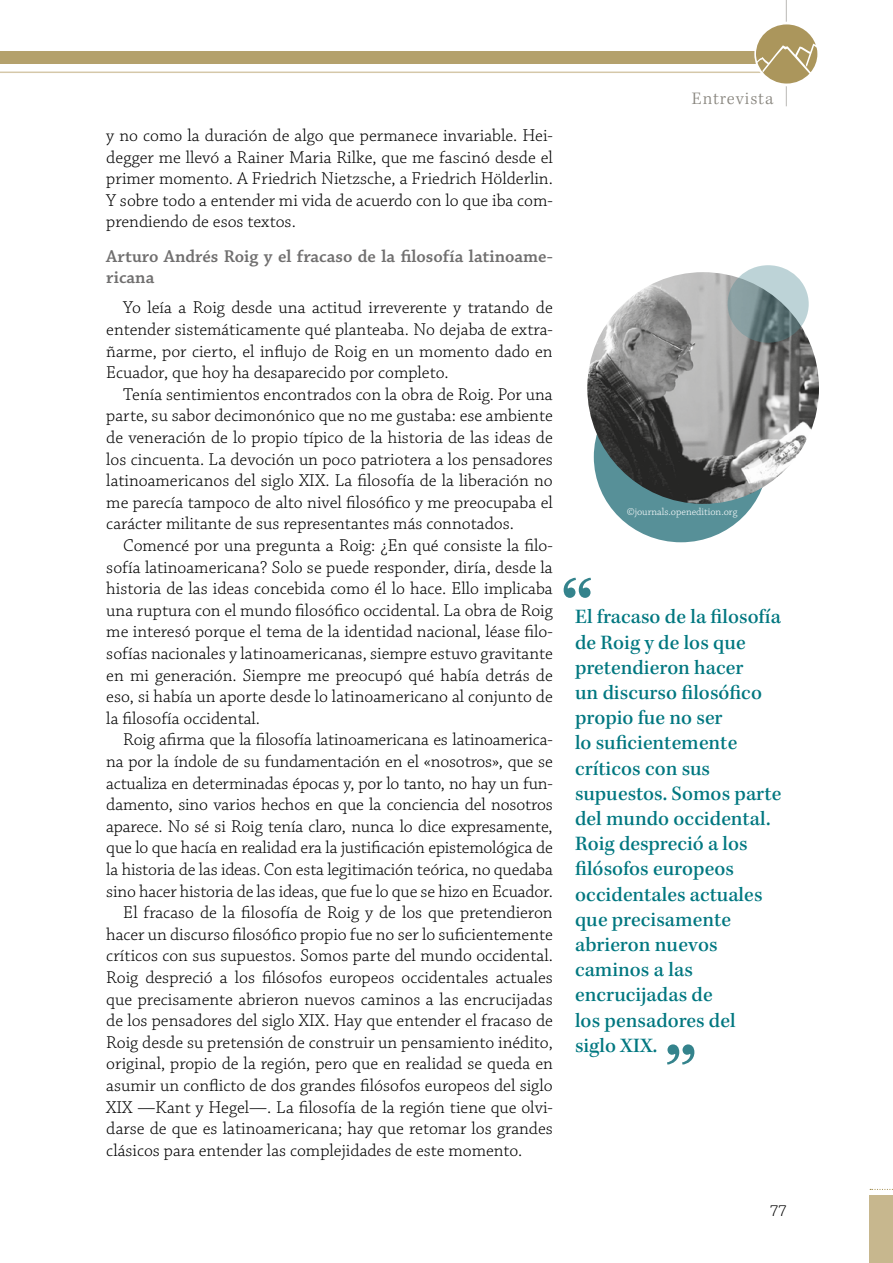
<style>
.page{position:relative;width:893px;height:1263px;background:#fff}
.page>*{position:absolute;margin:0;border:0;box-sizing:border-box;transform-origin:0 0}
.t1{font:500 90px "Kepler Std";color:#34838c}
.t2{font:500 21px/25.2px "Kepler Std";color:#007780}
.t3{font:300 18px/21.6px "Chaparral Pro";color:#000;text-align:justify}
.t4{font:600 18px/21.6px "Chaparral Pro";color:#706f6f}
.t5{font:300 18px "Kepler Std";letter-spacing:.05em;color:#89867f}
.t6{font:300 16.5px "Chaparral Pro";color:#000}
.t7{font:300 10.5px "Chaparral Pro";color:#fff}
</style>
<div class="page">
<div style="left:594px;top:371px;width:174px;height:171px;background:#579098;border-radius:50%"></div>
<hr style="left:786px;top:0;width:1px;height:106px;background:#bab9b5">
<hr style="left:0;top:72px;width:787px;height:1px;background:#d5c8a9">
<div style="left:0;top:51px;width:787px;height:13px;background:#b4a16c"></div>
<svg style="left:754px;top:22px;width:65px;height:64px"></svg>
<svg style="left:756px;top:24px;width:61px;height:60px"></svg>
<div style="left:870px;top:1195px;width:23px;height:68px;background:#c7b78e"></div>
<svg style="left:870px;top:1189px;width:23px;height:1px"></svg>
<img style="left:587px;top:272px;width:232px;height:232px;border-radius:116px">
<svg style="left:728px;top:265px;width:81px;height:78px;background:#8ca2a5"></svg>
<p class="t3" style="left:106px;top:125px;width:448px">y no como la duración de algo que permanece invariable. Hei&shy;degger me llevó a Rainer Maria Rilke, que me fascinó desde el primer momento. A Friedrich Nietzsche, a Friedrich Hölderlin.<br>Y sobre todo a entender mi vida de acuerdo con lo que iba com&shy;prendiendo de esos textos.</p>
<p class="t4" style="left:106px;top:246px;width:448px">Arturo Andrés Roig y el fracaso de la filosofía latinoame&shy;ricana</p>
<p class="t3" style="left:106px;top:298px;width:448px;text-indent:17px">Yo leía a Roig desde una actitud irreverente y tratando de entender sistemáticamente qué planteaba. No dejaba de extra&shy;ñarme, por cierto, el influjo de Roig en un momento dado en Ecuador, que hoy ha desaparecido por completo.</p>
<p class="t3" style="left:106px;top:384px;width:448px;text-indent:17px">Tenía sentimientos encontrados con la obra de Roig. Por una parte, su sabor decimonónico que no me gustaba: ese ambiente de veneración de lo propio típico de la historia de las ideas de los cincuenta. La devoción un poco patriotera a los pensadores latinoamericanos del siglo XIX. La filosofía de la liberación no me parecía tampoco de alto nivel filosófico y me preocupaba el carácter militante de sus representantes más connotados.</p>
<p class="t3" style="left:106px;top:535px;width:448px;text-indent:17px">Comencé por una pregunta a Roig: ¿En qué consiste la filo&shy;sofía latinoamericana? Solo se puede responder, diría, desde la historia de las ideas concebida como él lo hace. Ello implicaba una ruptura con el mundo filosófico occidental. La obra de Roig me interesó porque el tema de la identidad nacional, léase filo&shy;sofías nacionales y latinoamericanas, siempre estuvo gravitante en mi generación. Siempre me preocupó qué había detrás de eso, si había un aporte desde lo latinoamericano al conjunto de la filosofía occidental.</p>
<p class="t3" style="left:123px;top:730px;width:431px">Roig afirma que la filosofía latinoamericana es latinoamerica-</p>
<p class="t3" style="left:106px;top:751px;width:448px">na por la índole de su fundamentación en el «nosotros», que se</p>
<p class="t3" style="left:106px;top:773px;width:448px">actualiza en determinadas épocas y, por lo tanto, no hay un fun-</p>
<p class="t3" style="left:106px;top:794px;width:448px">damento, sino varios hechos en que la conciencia del nosotros</p>
<p class="t3" style="left:106px;top:816px;width:448px">aparece. No sé si Roig tenía claro, nunca lo dice expresamente,</p>
<p class="t3" style="left:106px;top:838px;width:448px">que lo que hacía en realidad era la justificación epistemológica de</p>
<p class="t3" style="left:106px;top:859px;width:448px">la historia de las ideas. Con esta legitimación teórica, no quedaba</p>
<p class="t3" style="left:106px;top:881px;width:448px">sino hacer historia de las ideas, que fue lo que se hizo en Ecuador.</p>
<p class="t3" style="left:123px;top:902px;width:431px">El fracaso de la filosofía de Roig y de los que pretendieron</p>
<p class="t3" style="left:106px;top:924px;width:448px">hacer un discurso filosófico propio fue no ser lo suficientemente</p>
<p class="t3" style="left:106px;top:946px;width:448px">críticos con sus supuestos. Somos parte del mundo occidental.</p>
<p class="t3" style="left:106px;top:967px;width:448px">Roig despreció a los filósofos europeos occidentales actuales</p>
<p class="t3" style="left:106px;top:989px;width:448px">que precisamente abrieron nuevos caminos a las encrucijadas</p>
<p class="t3" style="left:106px;top:1010px;width:448px">de los pensadores del siglo XIX. Hay que entender el fracaso de</p>
<p class="t3" style="left:106px;top:1032px;width:448px">Roig desde su pretensión de construir un pensamiento inédito,</p>
<p class="t3" style="left:106px;top:1054px;width:448px">original, propio de la región, pero que en realidad se queda en</p>
<p class="t3" style="left:106px;top:1075px;width:448px">asumir un conflicto de dos grandes filósofos europeos del siglo</p>
<p class="t3" style="left:106px;top:1097px;width:448px">XIX —Kant y Hegel—. La filosofía de la región tiene que olvi-</p>
<p class="t3" style="left:106px;top:1118px;width:448px">darse de que es latinoamericana; hay que retomar los grandes</p>
<p class="t3" style="left:106px;top:1140px;width:418px">clásicos para entender las complejidades de este momento.</p>
<p class="t5" style="left:692px;top:88px;width:83px">Entrevista</p>
<h1 class="t1" style="left:561px;top:563px;width:35px">“</h1>
<p class="t7" style="left:627px;top:506px;width:112px">©journals.openedition.org</p>
<p class="t2" style="left:575px;top:605px;width:208px">El fracaso de la filosofía de Roig y de los que pretendieron hacer<br>un discurso filosófico propio fue no ser<br>lo suficientemente críticos con sus supuestos. Somos parte del mundo occidental.<br>Roig despreció a los filósofos europeos occidentales actuales que precisamente abrieron nuevos caminos a las encrucijadas de<br>los pensadores del siglo XIX.</p>
<h1 class="t1" style="left:664px;top:1029px;width:35px">”</h1>
<p class="t6" style="left:770px;top:1202px;width:18px">77</p>
</div>
